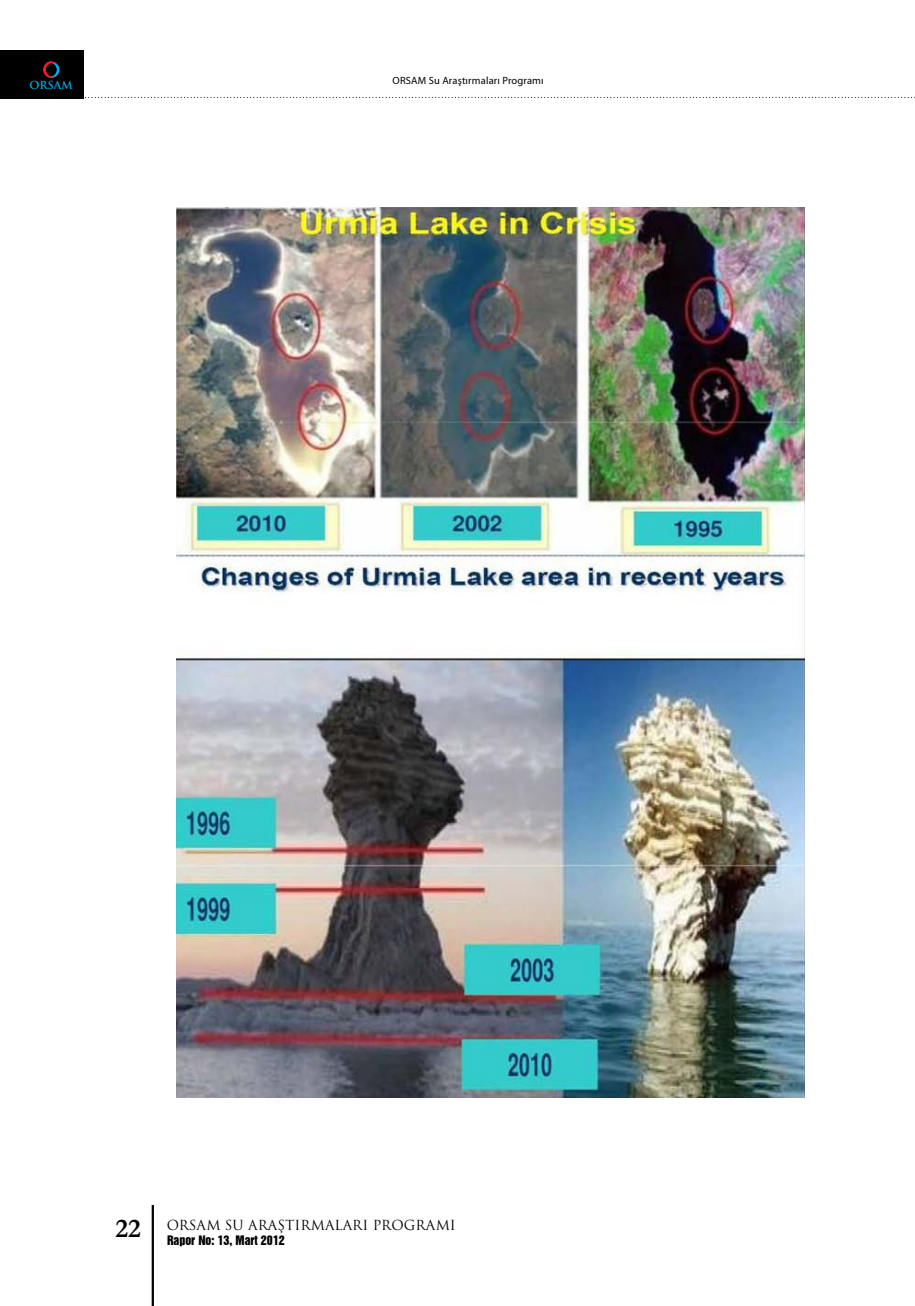
<style>
.page{position:relative;width:915px;height:1306px;background:#fff}
.page>*{position:absolute;margin:0;border:0;box-sizing:border-box;transform-origin:0 0}
.t1{font:700 27px "Garamond";color:#000}
.t2{font:13.5px "Trajan Pro";color:#000}
.t3{font:12px "Swiss 921 BT Regular A";color:#000}
.t4{font:700 10.8px "Trajan Pro";letter-spacing:-.005em;color:#00aeef}
.t5{font:10.5px "Myriad Pro";letter-spacing:.015em;color:#000}
</style>
<div class="page">
<hr style="left:152px;top:1204px;width:2px;height:101px;background:#000">
<svg style="left:83px;top:97px;width:832px;height:1px"></svg>
<div style="left:0;top:50px;width:83px;height:48px;background:#000"></div>
<svg style="left:43px;top:61px;width:16px;height:17px"></svg>
<img style="left:176px;top:207px;width:628px;height:890px">
<p class="t4" style="left:29px;top:78px;width:45px">ORSAM</p>
<p class="t5" style="left:392px;top:74px;width:152px">ORSAM Su Araştırmaları Programı</p>
<h1 class="t1" style="left:115px;top:1209px;width:27px">22</h1>
<p class="t2" style="left:167px;top:1216px;width:290px">ORSAM SU ARAŞTIRMALARI PROGRAMI</p>
<p class="t3" style="left:167px;top:1232px;width:119px">Rapor No: 13, Mart 2012</p>
</div>
